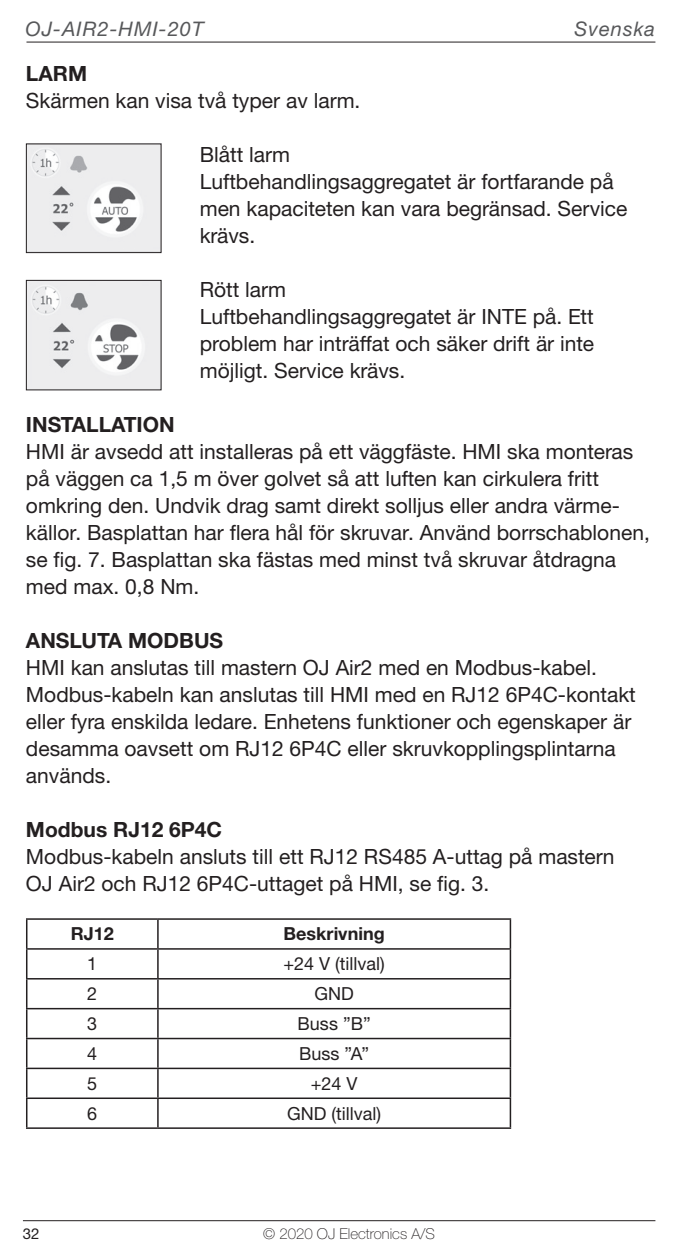
<style>
.page{position:relative;width:698px;height:1259px;background:#fff}
.page>*{position:absolute;margin:0;border:0;box-sizing:border-box;transform-origin:0 0}
.t1{font:21px/27px "Helvetica Neue LTW1 G";color:#231f20}
.t2{font:700 21px "Helvetica Neue LTW1 G";color:#231f20}
.t3{font:italic 20.1px "Helvetica Neue LTW1 G";letter-spacing:.05em;color:#57585a}
.t4{font:18px "Helvetica Neue LTW1 G";color:#231f20}
.t5{font:700 18px "Helvetica Neue LTW1 G";color:#231f20}
.t6{font:100 15px "Helvetica Neue LTW1 G";color:#231f20}
.t7{font:15px "Helvetica Neue LTW1 G";color:#231f20}
</style>
<div class="page">
<hr style="left:23px;top:1220px;width:632px;height:1px;background:#231f20">
<hr style="left:26px;top:42px;width:629px;height:1px;background:#231f20">
<hr style="left:26px;top:918px;width:132px;height:2px;background:#231f20">
<hr style="left:158px;top:918px;width:353px;height:2px;background:#231f20">
<hr style="left:157px;top:920px;width:2px;height:28px;background:#231f20">
<hr style="left:509px;top:920px;width:2px;height:28px;background:#231f20">
<hr style="left:26px;top:948px;width:132px;height:1px;background:#231f20">
<hr style="left:158px;top:948px;width:353px;height:1px;background:#231f20">
<hr style="left:157px;top:949px;width:2px;height:29px;background:#231f20">
<hr style="left:509px;top:949px;width:2px;height:29px;background:#231f20">
<hr style="left:26px;top:978px;width:132px;height:1px;background:#231f20">
<hr style="left:158px;top:978px;width:353px;height:1px;background:#231f20">
<hr style="left:157px;top:979px;width:2px;height:29px;background:#231f20">
<hr style="left:509px;top:979px;width:2px;height:29px;background:#231f20">
<hr style="left:26px;top:1008px;width:132px;height:1px;background:#231f20">
<hr style="left:158px;top:1008px;width:353px;height:1px;background:#231f20">
<hr style="left:157px;top:1009px;width:2px;height:28px;background:#231f20">
<hr style="left:509px;top:1009px;width:2px;height:28px;background:#231f20">
<hr style="left:26px;top:1037px;width:132px;height:2px;background:#231f20">
<hr style="left:158px;top:1037px;width:353px;height:2px;background:#231f20">
<hr style="left:157px;top:1039px;width:2px;height:28px;background:#231f20">
<hr style="left:509px;top:1039px;width:2px;height:28px;background:#231f20">
<hr style="left:26px;top:1067px;width:132px;height:2px;background:#231f20">
<hr style="left:158px;top:1067px;width:353px;height:2px;background:#231f20">
<hr style="left:157px;top:1069px;width:2px;height:28px;background:#231f20">
<hr style="left:509px;top:1069px;width:2px;height:28px;background:#231f20">
<hr style="left:26px;top:1097px;width:132px;height:2px;background:#231f20">
<svg style="left:26px;top:920px;width:1px;height:207px"></svg>
<hr style="left:158px;top:1097px;width:353px;height:2px;background:#231f20">
<hr style="left:157px;top:1099px;width:2px;height:28px;background:#231f20">
<hr style="left:509px;top:1099px;width:2px;height:28px;background:#231f20">
<hr style="left:26px;top:1127px;width:132px;height:2px;background:#231f20">
<hr style="left:158px;top:1127px;width:353px;height:2px;background:#231f20">
<img style="left:28px;top:146px;width:131px;height:105px">
<div style="left:26px;top:144px;width:135px;height:109px;border:1px solid #231f20"></div>
<img style="left:28px;top:282px;width:131px;height:106px">
<div style="left:26px;top:280px;width:135px;height:110px;border:1px solid #231f20"></div>
<p class="t3" style="left:26px;top:16px;width:180px">OJ-AIR2-HMI-20T</p>
<p class="t3" style="left:574px;top:16px;width:82px">Svenska</p>
<p class="t2" style="left:26px;top:61px;width:63px">LARM</p>
<p class="t1" style="left:26px;top:87px;width:336px">Skärmen kan visa två typer av larm.</p>
<p class="t1" style="left:200px;top:141px;width:429px">Blått larm<br>Luftbehandlingsaggregatet är fortfarande på men kapaciteten kan vara begränsad. Service krävs.</p>
<p class="t1" style="left:200px;top:276px;width:396px">Rött larm<br>Luftbehandlingsaggregatet är INTE på. Ett problem har inträffat och säker drift är inte möjligt. Service krävs.</p>
<p class="t2" style="left:26px;top:412px;width:150px">INSTALLATION</p>
<p class="t1" style="left:26px;top:438px;width:625px">HMI är avsedd att installeras på ett väggfäste. HMI ska monteras på väggen ca 1,5 m över golvet så att luften kan cirkulera fritt omkring den. Undvik drag samt direkt solljus eller andra värme&shy;källor. Basplattan har flera hål för skruvar. Använd borrschablonen, se fig. 7. Basplattan ska fästas med minst två skruvar åtdragna med max. 0,8 Nm.</p>
<p class="t2" style="left:26px;top:628px;width:199px">ANSLUTA MODBUS</p>
<p class="t1" style="left:26px;top:654px;width:611px">HMI kan anslutas till mastern OJ Air2 med en Modbus-kabel.<br>Modbus-kabeln kan anslutas till HMI med en RJ12 6P4C-kontakt eller fyra enskilda ledare. Enhetens funktioner och egenskaper är desamma oavsett om RJ12 6P4C eller skruvkopplingsplintarna används.</p>
<p class="t2" style="left:26px;top:817px;width:198px">Modbus RJ12 6P4C</p>
<p class="t1" style="left:26px;top:843px;width:589px">Modbus-kabeln ansluts till ett RJ12 RS485 A-uttag på mastern<br>OJ Air2 och RJ12 6P4C-uttaget på HMI, se fig. 3.</p>
<p class="t5" style="left:71px;top:923px;width:45px">RJ12</p>
<p class="t5" style="left:283px;top:923px;width:102px">Beskrivning</p>
<p class="t4" style="left:87px;top:952px;width:12px">1</p>
<p class="t4" style="left:283px;top:952px;width:103px">+24 V (tillval)</p>
<p class="t4" style="left:87px;top:982px;width:12px">2</p>
<p class="t4" style="left:314px;top:982px;width:41px">GND</p>
<p class="t4" style="left:87px;top:1012px;width:12px">3</p>
<p class="t4" style="left:297px;top:1012px;width:75px">Buss ”B”</p>
<p class="t4" style="left:87px;top:1042px;width:12px">4</p>
<p class="t4" style="left:299px;top:1042px;width:71px">Buss ”A”</p>
<p class="t4" style="left:87px;top:1072px;width:12px">5</p>
<p class="t4" style="left:310px;top:1072px;width:48px">+24 V</p>
<p class="t4" style="left:87px;top:1102px;width:12px">6</p>
<p class="t4" style="left:287px;top:1102px;width:95px">GND (tillval)</p>
<p class="t7" style="left:23px;top:1224px;width:18px">32</p>
<p class="t6" style="left:263px;top:1225px;width:173px">© 2020 OJ Electronics A/S</p>
</div>
